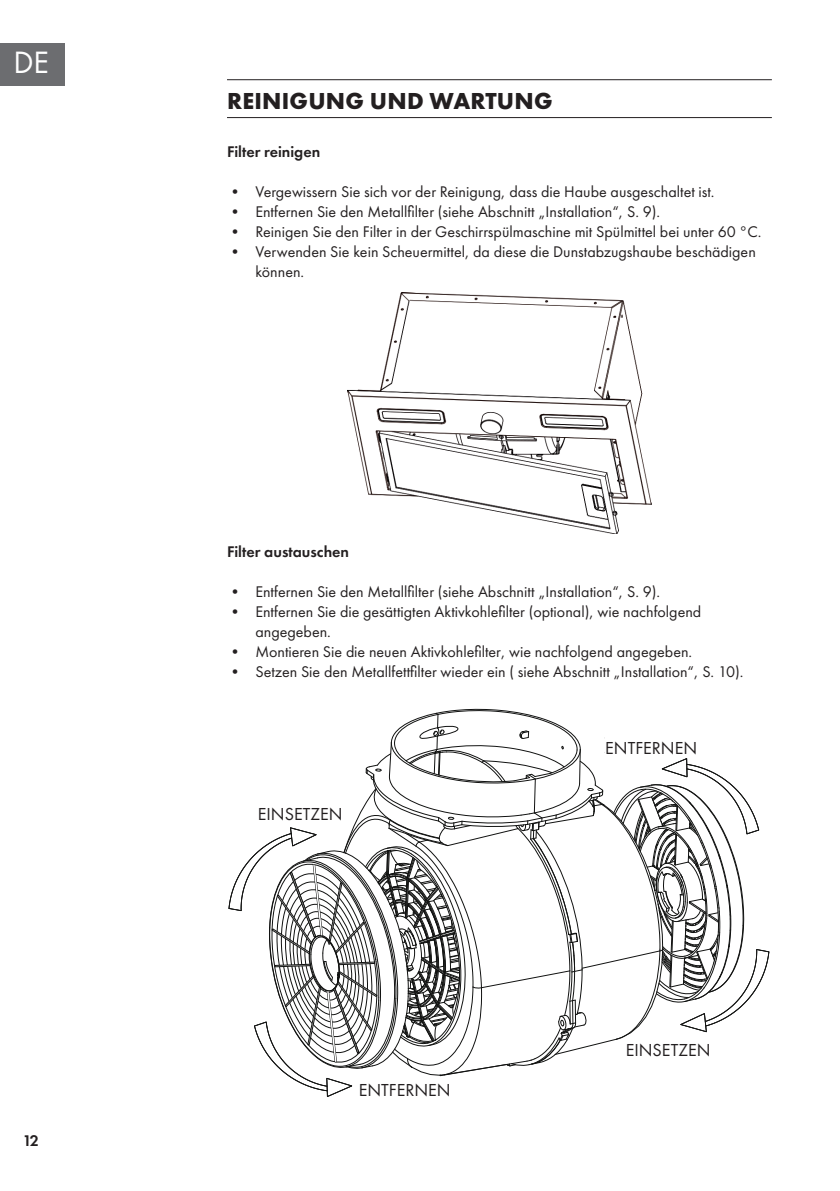
<style>
.page{position:relative;width:840px;height:1191px;background:#fff}
.page>*{position:absolute;margin:0;border:0;box-sizing:border-box;transform-origin:0 0}
.t1{font:32px "Futura PTW08";color:#fff}
.t2{font:700 24px "Futura PTW08";letter-spacing:.01em;color:#231f20}
.t3{font:18px "Futura PTW08";color:#231f20}
.t4{font:16px/20px "Futura PTW08";color:#231f20}
.t5{font:600 16px "Futura PTW08";color:#231f20}
</style>
<div class="page">
<div style="left:0;top:43px;width:65px;height:42px;background:#6c6d70"></div>
<hr style="left:227px;top:79px;width:544px;height:1px;background:#231f20">
<hr style="left:227px;top:117px;width:544px;height:1px;background:#231f20">
<img style="left:347px;top:293px;width:304px;height:240px">
<svg style="left:228px;top:709px;width:541px;height:388px"></svg>
<div style="left:637px;top:1029px;width:24px;height:25px;background:#fff"></div>
<div style="left:605px;top:737px;width:92px;height:17px;background:#fff"></div>
<div style="left:258px;top:803px;width:85px;height:17px;background:#fff"></div>
<div style="left:358px;top:1079px;width:93px;height:17px;background:#fff"></div>
<div style="left:625px;top:1039px;width:86px;height:17px;background:#fff"></div>
<h1 class="t1" style="left:13px;top:43px;width:37px">DE</h1>
<p class="t5" style="left:23px;top:1130px;width:18px">12</p>
<h2 class="t2" style="left:227px;top:85px;width:327px">REINIGUNG UND WARTUNG</h2>
<p class="t5" style="left:227px;top:142px;width:95px">Filter reinigen</p>
<p class="t4" style="left:227px;top:181px;width:489px">• Vergewissern Sie sich vor der Reinigung, dass die Haube ausgeschaltet ist.</p>
<p class="t4" style="left:227px;top:201px;width:434px">• Entfernen Sie den Metallfilter (siehe Abschnitt „Installation“, S. 9).</p>
<p class="t4" style="left:227px;top:221px;width:535px">• Reinigen Sie den Filter in der Geschirrspülmaschine mit Spülmittel bei unter 60 °C.</p>
<p class="t4" style="left:255px;top:241px;width:501px;text-indent:-28px">• Verwenden Sie kein Scheuermittel, da diese die Dunstabzugshaube beschädigen können.</p>
<p class="t5" style="left:227px;top:542px;width:123px">Filter austauschen</p>
<p class="t4" style="left:227px;top:581px;width:434px">• Entfernen Sie den Metallfilter (siehe Abschnitt „Installation“, S. 9).</p>
<p class="t4" style="left:255px;top:601px;width:447px;text-indent:-28px">• Entfernen Sie die gesättigten Aktivkohlefilter (optional), wie nachfolgend angegeben.</p>
<p class="t4" style="left:227px;top:641px;width:466px">• Montieren Sie die neuen Aktivkohlefilter, wie nachfolgend angegeben.</p>
<p class="t4" style="left:227px;top:661px;width:517px">• Setzen Sie den Metallfettfilter wieder ein ( siehe Abschnitt „Installation“, S. 10).</p>
<p class="t3" style="left:258px;top:803px;width:86px">EINSETZEN</p>
<p class="t3" style="left:358px;top:1079px;width:93px">ENTFERNEN</p>
<p class="t3" style="left:605px;top:737px;width:93px">ENTFERNEN</p>
<p class="t3" style="left:625px;top:1039px;width:86px">EINSETZEN</p>
</div>
